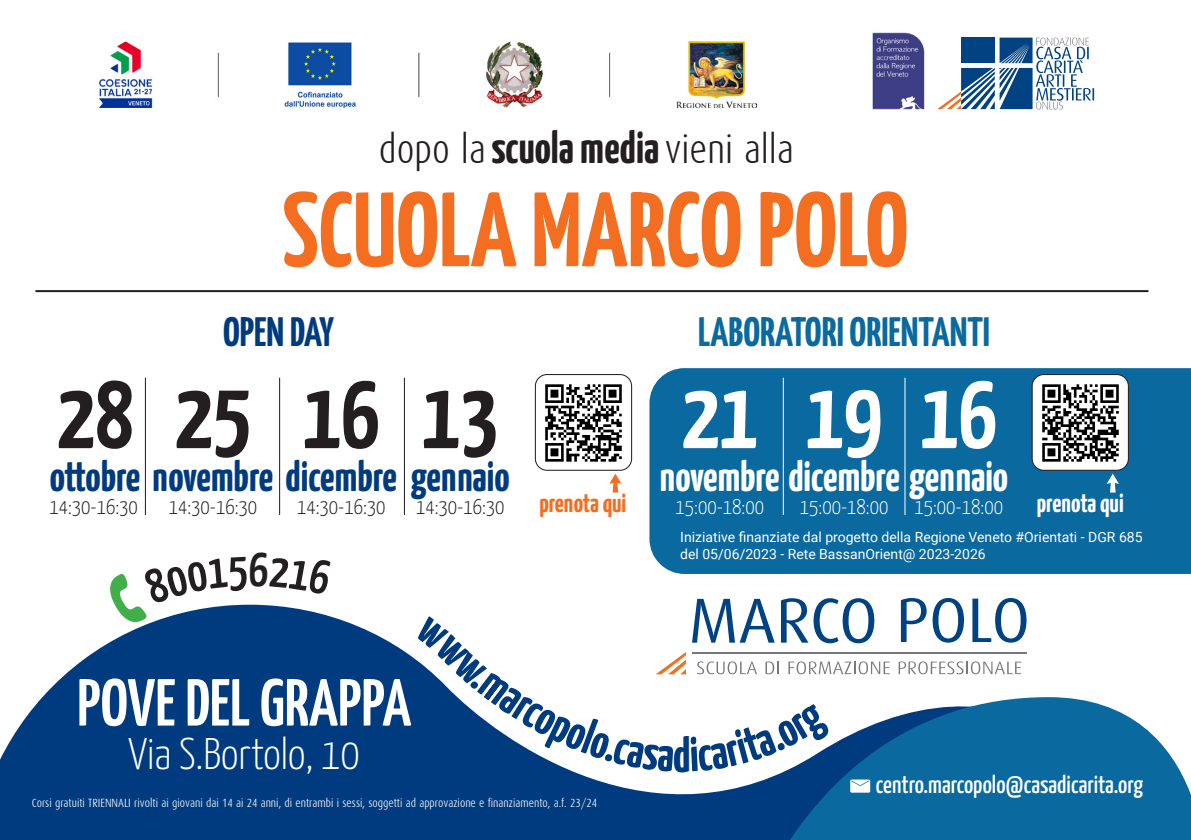
<style>
.page{position:relative;width:1191px;height:840px;background:#fff}
.page>*{position:absolute;margin:0;border:0;box-sizing:border-box;transform-origin:0 0}
.t1{font:700 105.2px "Yanone Kaffeesatz";color:#f36e21}
.t2{font:700 95.6px "Yanone Kaffeesatz";color:#231f20}
.t3{font:700 95.6px "Yanone Kaffeesatz";color:#fff}
.t4{font:600 66.2px "Yanone Kaffeesatz";color:#fff}
.t5{font:700 48.8px "Yanone Kaffeesatz";color:#013b7f}
.t6{font:300 44.2px "Yanone Kaffeesatz";color:#fff}
.t7{font:700 42.4px "Yanone Kaffeesatz";color:#013b7f}
.t8{font:700 42.4px "Yanone Kaffeesatz";color:#fff}
.t9{font:700 41px "Yanone Kaffeesatz";color:#0a699f}
.t10{font:700 41px "Yanone Kaffeesatz";color:#013b7f}
.t11{font:300 40px "Dax Condensed";color:#231f20}
.t12{font:700 26.2px "Yanone Kaffeesatz";color:#f36e21}
.t13{font:700 26.2px "Yanone Kaffeesatz";color:#fff}
.t14{font:500 25px "Yanone Kaffeesatz";color:#fff}
.t15{font:300 21.2px "Yanone Kaffeesatz";color:#231f20}
.t16{font:300 21.2px "Yanone Kaffeesatz";color:#fff}
.t17{font:14px/16.8px "Roboto";color:#fff}
.t18{font:300 12px "Dax Condensed";color:#fff}
.s1{font-family:"Yanone Kaffeesatz";font-weight:700;font-size:44.8px}
</style>
<div class="page">
<div style="left:649px;top:368px;width:542px;height:205px;background:#0a699f"></div>
<img style="left:535px;top:374px;width:96px;height:96px">
<div style="left:535px;top:374px;width:97px;height:96px;border:1px solid #231f20;border-radius:12px"></div>
<img style="left:1032px;top:374px;width:96px;height:96px">
<div style="left:1031px;top:374px;width:97px;height:96px;border:1px solid #231f20;border-radius:12px"></div>
<svg style="left:43px;top:604px;width:984px;height:92px;fill:#013b7f"></svg>
<svg style="left:0;top:696px;width:1191px;height:143px;background:#165792"></svg>
<svg style="left:850px;top:779px;width:20px;height:13px"></svg>
<hr style="left:35px;top:290px;width:1113px;height:2px;background:#231f20">
<svg style="left:898px;top:661px;width:123px;height:13px"></svg>
<svg style="left:901px;top:598px;width:25px;height:43px"></svg>
<svg style="left:932px;top:598px;width:32px;height:44px"></svg>
<svg style="left:972px;top:598px;width:54px;height:44px"></svg>
<hr style="left:692px;top:651px;width:334px;height:2px;background:#77787b">
<img style="left:99px;top:41px;width:658px;height:66px">
<img style="left:872px;top:32px;width:53px;height:78px">
<hr style="left:145px;top:377px;width:1px;height:137px;background:#231f20">
<hr style="left:279px;top:377px;width:1px;height:137px;background:#231f20">
<hr style="left:404px;top:377px;width:1px;height:137px;background:#231f20">
<hr style="left:783px;top:377px;width:1px;height:137px;background:#fff">
<hr style="left:904px;top:377px;width:1px;height:137px;background:#fff">
<svg style="left:609px;top:473px;width:12px;height:19px"></svg>
<svg style="left:1106px;top:473px;width:13px;height:19px"></svg>
<svg style="left:937px;top:38px;width:157px;height:71px"></svg>
<svg style="left:414px;top:598px;width:475px;height:173px"></svg>
<svg style="left:110px;top:574px;width:222px;height:47px"></svg>
<p class="t11" style="left:379px;top:128px;width:416px">dopo la <span class="s1">scuola media</span> vieni alla</p>
<p class="t1" style="left:282px;top:154px;width:627px">SCUOLA MARCO POLO</p>
<p class="t10" style="left:223px;top:302px;width:113px">OPEN DAY</p>
<p class="t9" style="left:698px;top:302px;width:293px">LABORATORI ORIENTANTI</p>
<p class="t2" style="left:57px;top:346px;width:196px">28 25</p>
<p class="t7" style="left:50px;top:445px;width:462px">ottobre novembre dicembre gennaio</p>
<p class="t15" style="left:50px;top:491px;width:90px">14:30-16:30</p>
<p class="t2" style="left:303px;top:346px;width:197px">16 13</p>
<p class="t3" style="left:806px;top:346px;width:193px">19 16</p>
<p class="t3" style="left:681px;top:346px;width:78px">21</p>
<p class="t8" style="left:659px;top:445px;width:350px">novembre dicembre gennaio</p>
<p class="t15" style="left:169px;top:491px;width:90px">14:30-16:30</p>
<p class="t15" style="left:297px;top:491px;width:90px">14:30-16:30</p>
<p class="t15" style="left:416px;top:491px;width:90px">14:30-16:30</p>
<p class="t12" style="left:539px;top:484px;width:88px">prenota qui</p>
<p class="t16" style="left:800px;top:491px;width:90px">15:00-18:00</p>
<p class="t16" style="left:914px;top:491px;width:90px">15:00-18:00</p>
<p class="t13" style="left:1036px;top:484px;width:88px">prenota qui</p>
<p class="t17" style="left:680px;top:528px;width:464px">Iniziative finanziate dal progetto della Regione Veneto #Orientati - DGR 685 del 05/06/2023 - Rete BassanOrient@ 2023-2026</p>
<p class="t16" style="left:675px;top:491px;width:90px">15:00-18:00</p>
<p class="t4" style="left:77px;top:654px;width:336px">POVE DEL GRAPPA</p>
<p class="t6" style="left:129px;top:721px;width:233px">Via S.Bortolo, 10</p>
<p class="t18" style="left:32px;top:795px;width:567px">Corsi gratuiti TRIENNALI rivolti ai giovani dai 14 ai 24 anni, di entrambi i sessi, soggetti ad approvazione e finanziamento, a.f. 23/24</p>
<h3 class="t5" style="left:673px;top:719px;width:19px">d</h3>
<p class="t14" style="left:876px;top:765px;width:269px">centro.marcopolo@casadicarita.org</p>
</div>
